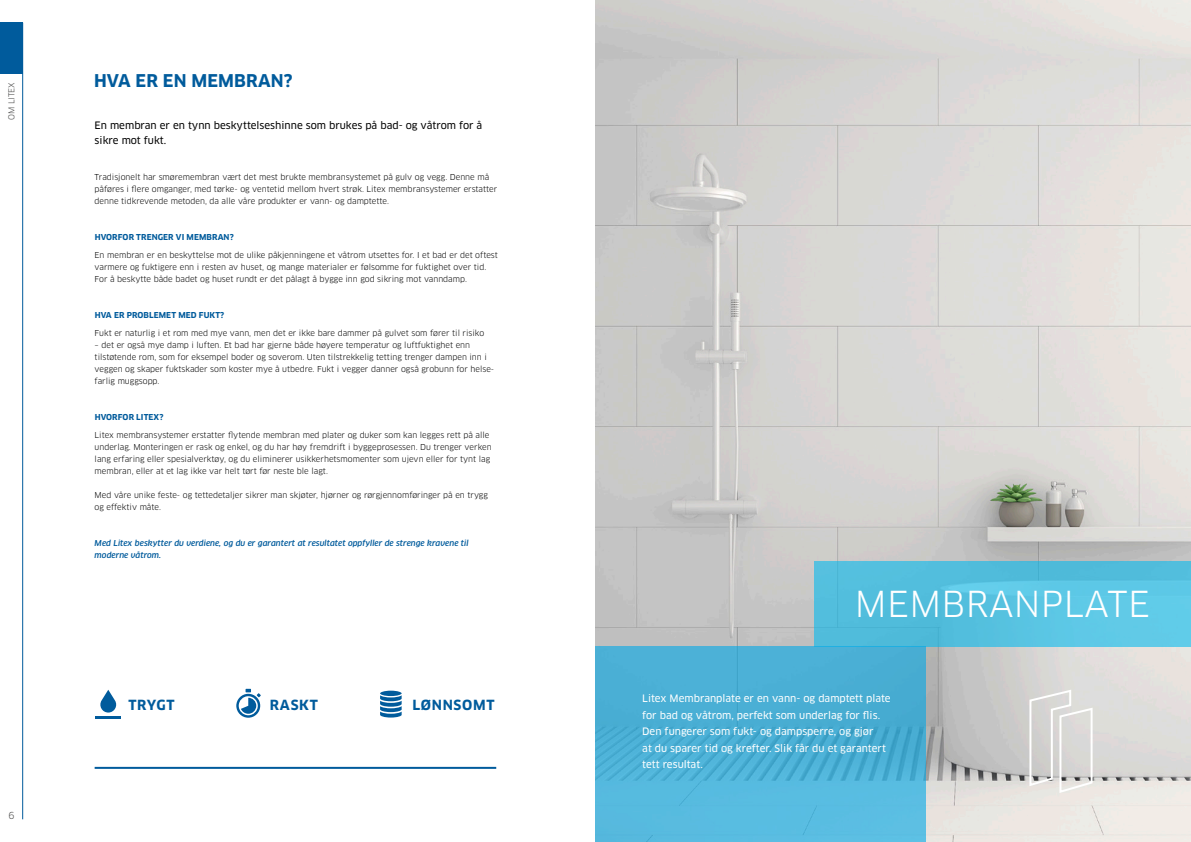
<style>
.page{position:relative;width:1191px;height:842px;background:#fff}
.page>*{position:absolute;margin:0;border:0;box-sizing:border-box;transform-origin:0 0}
.t1{font:35px "Clan OT";letter-spacing:.01em;color:#fff}
.t2{font:700 17.2px "Clan OT";letter-spacing:.01em;color:#005b9c}
.t3{font:700 13.7px "Clan OT";letter-spacing:.05em;color:#005b9c}
.t4{font:10px/16.5px "Clan OT News";color:#fff}
.t5{font:10px/14.5px "Clan OT News";color:#000}
.t6{font:9.5px "Clan OT";color:#4a4a49}
.t7{font:8px/12px "Clan OT";color:#000}
.t8{font:italic 500 8px "Clan OT";color:#005b9c}
.t9{font:700 8px "Clan OT";letter-spacing:.01em;color:#005b9c}
.t10{font:8px "Clan OT";color:#4a4a49}
</style>
<div class="page">
<img style="left:595px;top:0;width:596px;height:842px">
<div style="left:814px;top:561px;width:377px;height:85px;background:linear-gradient(to right,#4fbbda,#5ec9e6)"></div>
<svg style="left:595px;top:646px;width:331px;height:196px;background:#4db2d8"></svg>
<svg style="left:1028px;top:688px;width:65px;height:106px;background:#dbdad7"></svg>
<hr style="left:95px;top:767px;width:401px;height:2px;background:#005b9c">
<hr style="left:22px;top:23px;width:1px;height:796px;background:#005b9c">
<div style="left:0;top:23px;width:23px;height:51px;background:#005b9c"></div>
<svg style="left:100px;top:690px;width:17px;height:22px"></svg>
<hr style="left:95px;top:716px;width:26px;height:3px;background:#005b9c">
<svg style="left:380px;top:691px;width:21px;height:26px"></svg>
<svg style="left:236px;top:689px;width:25px;height:29px"></svg>
<p class="t10" style="left:7px;top:120px;width:39px;rotate:-90deg">OM LITEX</p>
<p class="t6" style="left:8px;top:810px;width:8px">6</p>
<p class="t2" style="left:94px;top:71px;width:200px">HVA ER EN MEMBRAN?</p>
<p class="t5" style="left:95px;top:118px;width:389px">En membran er en tynn beskyttelseshinne som brukes på bad- og våtrom for å sikre mot fukt.</p>
<p class="t7" style="left:95px;top:171px;width:404px">Tradisjonelt har smøremembran vært det mest brukte membransystemet på gulv og vegg. Denne må påføres i flere omganger, med tørke- og ventetid mellom hvert strøk. Litex membransystemer erstatter denne tidkrevende metoden, da alle våre produkter er vann- og damptette.</p>
<p class="t9" style="left:95px;top:232px;width:141px">HVORFOR TRENGER VI MEMBRAN?</p>
<p class="t7" style="left:95px;top:249px;width:405px">En membran er en beskyttelse mot de ulike påkjenningene et våtrom utsettes for. I et bad er det oftest varmere og fuktigere enn i resten av huset, og mange materialer er følsomme for fuktighet over tid.</p>
<p class="t7" style="left:95px;top:273px;width:374px">For å beskytte både badet og huset rundt er det pålagt å bygge inn god sikring mot vanndamp.</p>
<p class="t9" style="left:95px;top:310px;width:131px">HVA ER PROBLEMET MED FUKT?</p>
<p class="t7" style="left:95px;top:327px;width:391px">Fukt er naturlig i et rom med mye vann, men det er ikke bare dammer på gulvet som fører til risiko</p>
<p class="t7" style="left:95px;top:339px;width:377px">– det er også mye damp i luften. Et bad har gjerne både høyere temperatur og luftfuktighet enn</p>
<p class="t7" style="left:95px;top:351px;width:401px">tilstøtende rom, som for eksempel boder og soverom. Uten tilstrekkelig tetting trenger dampen inn i veggen og skaper fuktskader som koster mye å utbedre. Fukt i vegger danner også grobunn for helse&shy;farlig muggsopp.</p>
<p class="t9" style="left:95px;top:412px;width:70px">HVORFOR LITEX?</p>
<p class="t7" style="left:95px;top:429px;width:398px">Litex membransystemer erstatter flytende membran med plater og duker som kan legges rett på alle underlag. Monteringen er rask og enkel, og du har høy fremdrift i byggeprosessen. Du trenger verken lang erfaring eller spesialverktøy, og du eliminerer usikkerhetsmomenter som ujevn eller for tynt lag membran, eller at et lag ikke var helt tørt før neste ble lagt.</p>
<p class="t7" style="left:95px;top:489px;width:395px">Med våre unike feste- og tettedetaljer sikrer man skjøter, hjørner og rørgjennomføringer på en trygg</p>
<p class="t7" style="left:95px;top:501px;width:68px">og effektiv måte.</p>
<p class="t8" style="left:95px;top:538px;width:375px">Med Litex beskytter du verdiene, og du er garantert at resultatet oppfyller de strenge kravene til</p>
<p class="t8" style="left:95px;top:550px;width:68px">moderne våtrom.</p>
<p class="t3" style="left:128px;top:697px;width:48px">TRYGT</p>
<p class="t3" style="left:270px;top:697px;width:50px">RASKT</p>
<p class="t3" style="left:412px;top:697px;width:83px">LØNNSOMT</p>
<p class="t1" style="left:855px;top:583px;width:297px">MEMBRANPLATE</p>
<p class="t4" style="left:642px;top:690px;width:250px">Litex Membranplate er en vann- og damptett plate for bad og våtrom, perfekt som underlag for flis.<br>Den fungerer som fukt- og dampsperre, og gjør<br>at du sparer tid og krefter. Slik får du et garantert tett resultat.</p>
</div>
